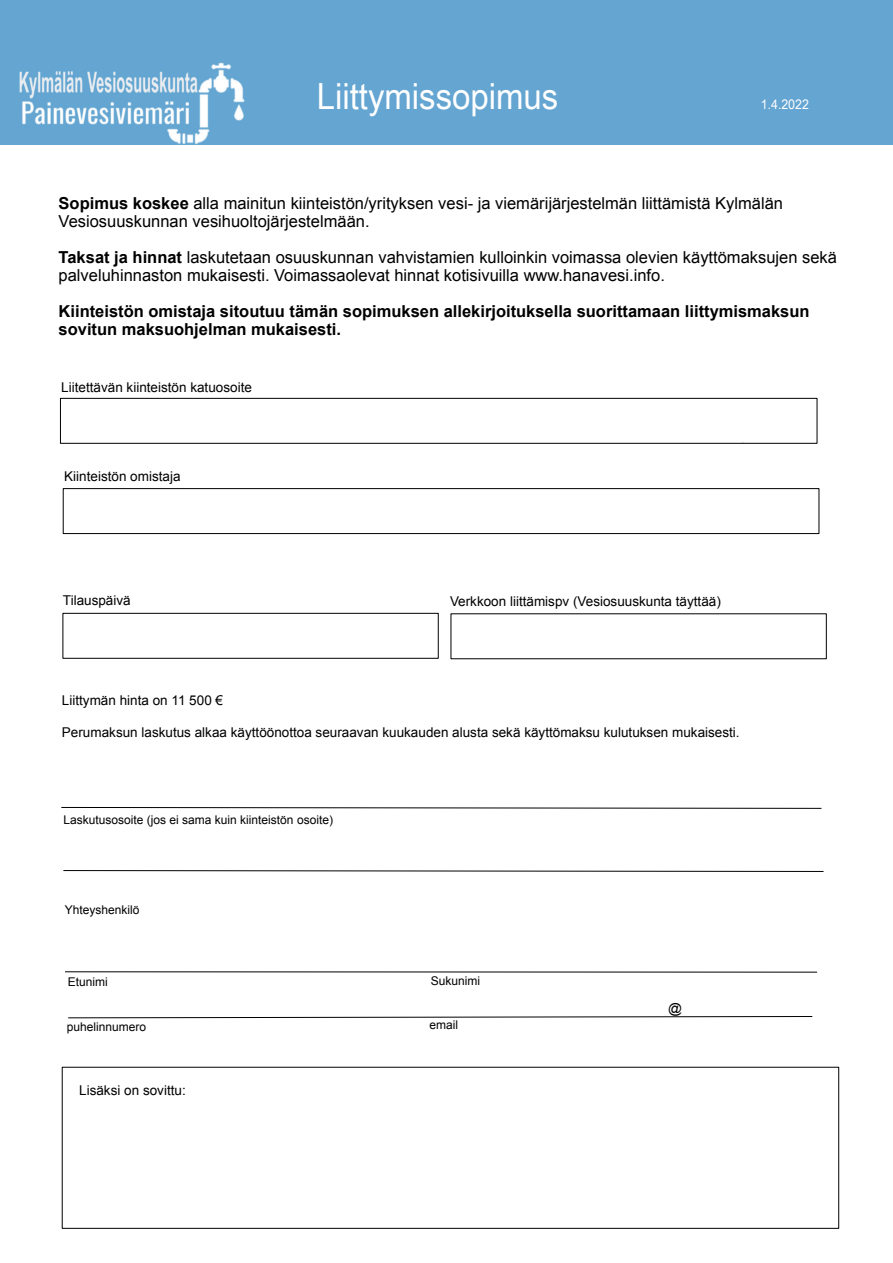
<style>
.page{position:relative;width:893px;height:1263px;background:#fff}
.page>*{position:absolute;margin:0;border:0;box-sizing:border-box;transform-origin:0 0}
.t1{font:36px "Arial Unicode MS";color:#fefefe;scale:.91 1}
.t2{font:16.5px/18px "Arial";color:#000}
.t3{font:700 16.5px/18px "Arial";color:#000}
.t4{font:13.8px "Arial";color:#000}
.t5{font:13.5px "Arial";color:#000}
.t6{font:13.5px "Arial Unicode MS";color:#fefefe;scale:.91 1}
.t7{font:12px "Arial";color:#000}
.s1{font-weight:700}
</style>
<div class="page">
<div style="left:0;top:0;width:893px;height:145px;background:#64a5d2"></div>
<div style="left:63px;top:488px;width:756px;height:46px;border:1px solid #000"></div>
<div style="left:63px;top:613px;width:376px;height:45px;border:1px solid #000"></div>
<div style="left:60px;top:398px;width:757px;height:46px;border:1px solid #000"></div>
<svg style="left:61px;top:807px;width:760px;height:2px;background:#7f7f7f"></svg>
<svg style="left:63px;top:870px;width:760px;height:2px;background:#7f7f7f"></svg>
<hr style="left:66px;top:971px;width:751px;height:1px;background:#000">
<svg style="left:68px;top:1016px;width:744px;height:2px"></svg>
<h1 class="t1" style="left:317px;top:83px;width:267px">Liittymissopimus</h1>
<p class="t6" style="left:761px;top:99px;width:54px">1.4.2022</p>
<p class="t2" style="left:59px;top:195px;width:726px"><span class="s1">Sopimus koskee</span> alla mainitun kiinteistön/yrityksen vesi- ja viemärĳärjestelmän liittämistä Kylmälän<br>Vesiosuuskunnan vesihuoltojärjestelmään.</p>
<p class="t2" style="left:59px;top:249px;width:780px"><span class="s1">Taksat ja hinnat</span> laskutetaan osuuskunnan vahvistamien kulloinkin voimassa olevien käyttömaksujen sekä palveluhinnaston mukaisesti. Voimassaolevat hinnat kotisivuilla www.hanavesi.info.</p>
<p class="t3" style="left:59px;top:303px;width:752px">Kiinteistön omistaja sitoutuu tämän sopimuksen allekirjoituksella suorittamaan liittymismaksun sovitun maksuohjelman mukaisesti.</p>
<p class="t5" style="left:61px;top:382px;width:192px">Liitettävän kiinteistön katuosoite</p>
<p class="t5" style="left:64px;top:471px;width:118px">Kiinteistön omistaja</p>
<p class="t5" style="left:63px;top:595px;width:69px">Tilauspäivä</p>
<p class="t5" style="left:450px;top:596px;width:272px">Verkkoon liittämispv (Vesiosuuskunta täyttää)</p>
<p class="t5" style="left:62px;top:695px;width:163px">Liittymän hinta on 11 500 €</p>
<p class="t5" style="left:62px;top:727px;width:679px">Perumaksun laskutus alkaa käyttöönottoa seuraavan kuukauden alusta sekä käyttömaksu kulutuksen mukaisesti.</p>
<p class="t7" style="left:64px;top:815px;width:271px">Laskutusosoite (jos ei sama kuin kiinteistön osoite)</p>
<p class="t7" style="left:65px;top:905px;width:76px">Yhteyshenkilö</p>
<p class="t7" style="left:68px;top:977px;width:42px">Etunimi</p>
<p class="t7" style="left:431px;top:976px;width:51px">Sukunimi</p>
<p class="t7" style="left:67px;top:1022px;width:81px">puhelinnumero</p>
<p class="t7" style="left:430px;top:1021px;width:30px">email</p>
<p class="t5" style="left:79px;top:1085px;width:108px">Lisäksi on sovittu:</p>
<p class="t4" style="left:668px;top:1002px;width:15px">@</p>
</div>
